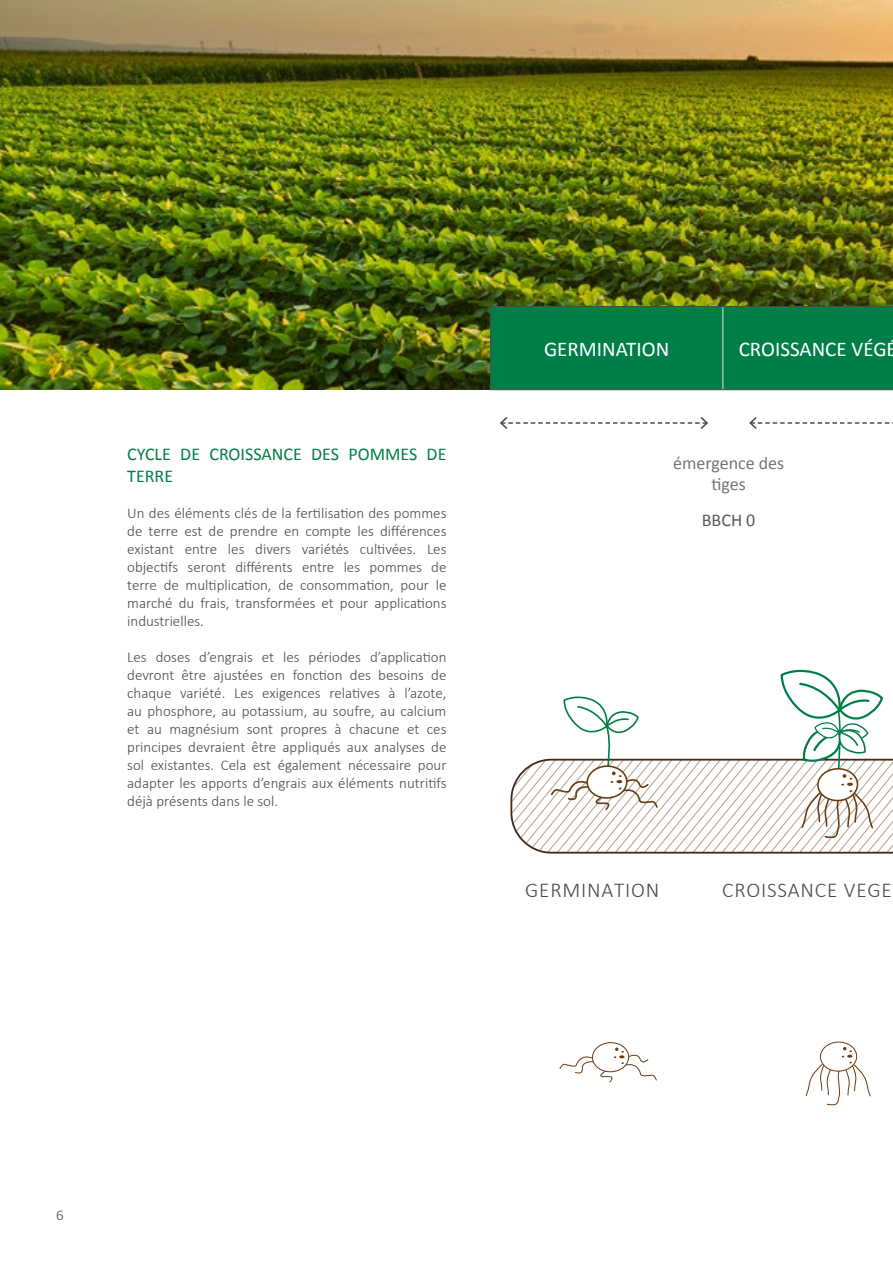
<style>
.page{position:relative;width:893px;height:1263px;background:#fff}
.page>*{position:absolute;margin:0;border:0;box-sizing:border-box;transform-origin:0 0}
.t1{font:300 21.15px "Calibri";letter-spacing:.04em;color:#4a4a49}
.t2{font:21px "Calibri";color:#fff}
.t3{font:18px/21.6px "Calibri";color:#007e48}
.t4{font:18px/21.6px "Calibri";color:#757474;text-align:center}
.t5{font:18px "Calibri";color:#575756}
.t6{font:300 15px/18px "Calibri";color:#4a4a49;text-align:justify}
</style>
<div class="page">
<img style="left:0;top:0;width:893px;height:390px">
<div style="left:491px;top:307px;width:402px;height:82px;background:#007e48"></div>
<hr style="left:723px;top:307px;width:1px;height:82px;background:#e0e0df">
<hr style="left:490px;top:306px;width:233px;height:1px;background:#4a4a49">
<hr style="left:490px;top:307px;width:1px;height:82px;background:#4a4a49">
<hr style="left:723px;top:306px;width:170px;height:1px;background:#4a4a49">
<hr style="left:490px;top:389px;width:233px;height:1px;background:#4a4a49">
<hr style="left:723px;top:389px;width:170px;height:1px;background:#4a4a49">
<svg style="left:510px;top:669px;width:383px;height:184px"></svg>
<svg style="left:592px;top:1042px;width:37px;height:30px"></svg>
<div style="left:592px;top:1042px;width:37px;height:30px;border:1px solid #693c11;border-radius:50%"></div>
<svg style="left:559px;top:1047px;width:98px;height:36px"></svg>
<svg style="left:820px;top:1042px;width:37px;height:29px"></svg>
<div style="left:820px;top:1041px;width:37px;height:31px;border:1px solid #693c11;border-radius:50%"></div>
<svg style="left:805px;top:1047px;width:66px;height:59px"></svg>
<svg style="left:500px;top:417px;width:208px;height:12px"></svg>
<svg style="left:749px;top:417px;width:144px;height:12px"></svg>
<p class="t3" style="left:127px;top:442px;width:321px">CYCLE DE CROISSANCE DES POMMES DE<br>TERRE</p>
<p class="t6" style="left:127px;top:503px;width:321px">Un des éléments clés de la fertilisation des pommes de terre est de prendre en compte les différences existant entre les divers variétés cultivées. Les objectifs seront différents entre les pommes de terre de multiplication, de consommation, pour le marché du frais, transformées et pour applications industrielles.</p>
<p class="t6" style="left:127px;top:647px;width:321px">Les doses d’engrais et les périodes d’application devront être ajustées en fonction des besoins de chaque variété. Les exigences relatives à l’azote, au phosphore, au potassium, au soufre, au calcium et au magnésium sont propres à chacune et ces principes devraient être appliqués aux analyses de sol existantes. Cela est également nécessaire pour adapter les apports d’engrais aux éléments nutritifs déjà présents dans le sol.</p>
<h2 class="t2" style="left:544px;top:336px;width:127px">GERMINATION</h2>
<h2 class="t2" style="left:739px;top:336px;width:160px">CROISSANCE VÉGÉ</h2>
<p class="t4" style="left:673px;top:451px;width:113px">émergence des tiges</p>
<p class="t5" style="left:702px;top:509px;width:55px">BBCH 0</p>
<h1 class="t1" style="left:525px;top:877px;width:136px">GERMINATION</h1>
<h1 class="t1" style="left:722px;top:877px;width:171px">CROISSANCE VEGE</h1>
<p class="t6" style="left:56px;top:1206px;width:9px">6</p>
</div>
